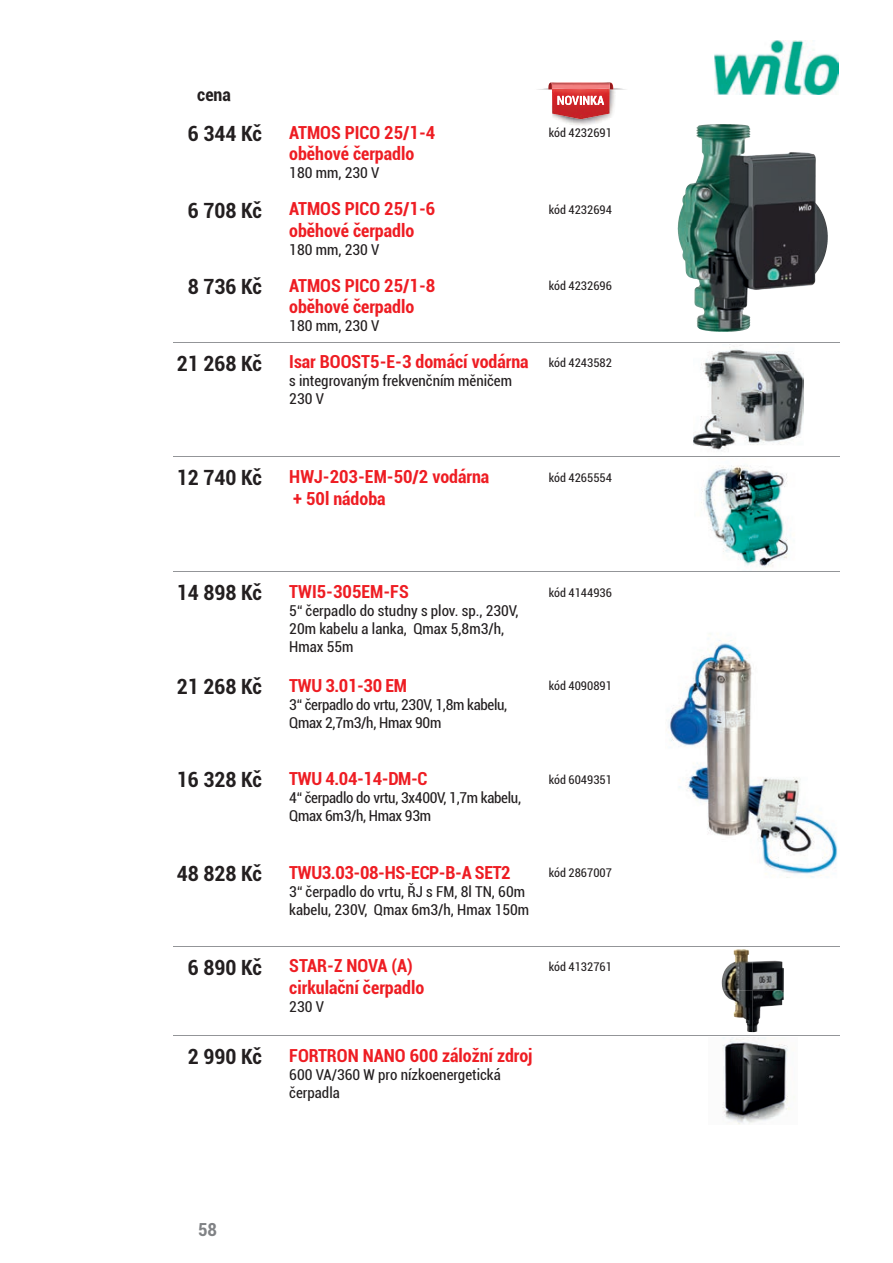
<style>
.page{position:relative;width:893px;height:1263px;background:#fff}
.page>*{position:absolute;margin:0;border:0;box-sizing:border-box;transform-origin:0 0}
.t1{font:700 condensed 21px "Roboto";color:#231f20}
.t2{font:700 condensed 18px/21.6px "Roboto";color:#ee1d23}
.t3{font:700 condensed 18px "Roboto";letter-spacing:-.02em;color:#ee1d23}
.t4{font:700 condensed 18px "Roboto";color:#231f20}
.t5{font:700 condensed 18px "Roboto";color:#808285}
.t6{font:condensed 15px/18px "Roboto";color:#231f20}
.t7{font:condensed 15px/18px "Roboto";letter-spacing:-.02em;color:#231f20}
.t8{font:condensed 12px "Roboto";color:#231f20}
</style>
<div class="page">
<img style="left:715px;top:40px;width:124px;height:54px">
<hr style="left:168px;top:342px;width:115px;height:1px;background:#939598">
<hr style="left:283px;top:342px;width:260px;height:1px;background:#939598">
<hr style="left:543px;top:342px;width:123px;height:1px;background:#939598">
<hr style="left:666px;top:342px;width:173px;height:1px;background:#939598">
<hr style="left:168px;top:457px;width:115px;height:1px;background:#939598">
<hr style="left:283px;top:457px;width:260px;height:1px;background:#939598">
<hr style="left:543px;top:457px;width:123px;height:1px;background:#939598">
<hr style="left:666px;top:457px;width:173px;height:1px;background:#939598">
<hr style="left:168px;top:571px;width:115px;height:1px;background:#939598">
<hr style="left:283px;top:571px;width:260px;height:1px;background:#939598">
<hr style="left:543px;top:571px;width:123px;height:1px;background:#939598">
<hr style="left:666px;top:571px;width:173px;height:1px;background:#939598">
<hr style="left:168px;top:946px;width:115px;height:1px;background:#939598">
<hr style="left:283px;top:946px;width:260px;height:1px;background:#939598">
<hr style="left:543px;top:946px;width:123px;height:1px;background:#939598">
<hr style="left:666px;top:946px;width:173px;height:1px;background:#939598">
<hr style="left:168px;top:1035px;width:115px;height:1px;background:#939598">
<hr style="left:283px;top:1035px;width:260px;height:1px;background:#939598">
<hr style="left:543px;top:1035px;width:123px;height:1px;background:#939598">
<hr style="left:666px;top:1035px;width:173px;height:1px;background:#939598">
<img style="left:696px;top:124px;width:120px;height:52px">
<img style="left:678px;top:176px;width:149px;height:104px">
<img style="left:694px;top:280px;width:53px;height:52px">
<img style="left:694px;top:344px;width:110px;height:107px">
<img style="left:701px;top:465px;width:87px;height:103px">
<img style="left:668px;top:638px;width:170px;height:240px">
<img style="left:722px;top:949px;width:31px;height:42px">
<img style="left:753px;top:960px;width:31px;height:72px">
<img style="left:723px;top:991px;width:24px;height:34px">
<img style="left:722px;top:1037px;width:73px;height:87px">
<img style="left:558px;top:90px;width:57px;height:35px">
<svg style="left:537px;top:82px;width:89px;height:8px"></svg>
<img style="left:552px;top:82px;width:58px;height:37px">
<svg style="left:557px;top:96px;width:47px;height:9px"></svg>
<p class="t4" style="left:197px;top:82px;width:35px">cena</p>
<p class="t1" style="left:188px;top:119px;width:76px">6 344 Kč</p>
<p class="t2" style="left:289px;top:121px;width:148px">ATMOS PICO 25/1-4 oběhové čerpadlo</p>
<p class="t6" style="left:289px;top:164px;width:92px">180 mm, 230 V</p>
<p class="t1" style="left:188px;top:195px;width:76px">6 708 Kč</p>
<p class="t2" style="left:289px;top:197px;width:148px">ATMOS PICO 25/1-6 oběhové čerpadlo</p>
<p class="t6" style="left:289px;top:240px;width:92px">180 mm, 230 V</p>
<p class="t1" style="left:188px;top:272px;width:76px">8 736 Kč</p>
<p class="t2" style="left:289px;top:274px;width:148px">ATMOS PICO 25/1-8 oběhové čerpadlo</p>
<p class="t6" style="left:289px;top:317px;width:92px">180 mm, 230 V</p>
<p class="t1" style="left:177px;top:348px;width:87px">21 268 Kč</p>
<p class="t2" style="left:289px;top:351px;width:241px">Isar BOOST5-E-3 domácí vodárna</p>
<p class="t6" style="left:289px;top:372px;width:224px">s integrovaným frekvenčním měničem<br>230 V</p>
<p class="t8" style="left:549px;top:125px;width:65px">kód 4232691</p>
<p class="t8" style="left:549px;top:201px;width:65px">kód 4232694</p>
<p class="t8" style="left:549px;top:278px;width:65px">kód 4232696</p>
<p class="t8" style="left:549px;top:354px;width:65px">kód 4243582</p>
<p class="t1" style="left:177px;top:463px;width:87px">12 740 Kč</p>
<p class="t2" style="left:289px;top:465px;width:202px">HWJ-203-EM-50/2 vodárna + 50l nádoba</p>
<p class="t8" style="left:549px;top:469px;width:65px">kód 4265554</p>
<p class="t1" style="left:177px;top:578px;width:87px">14 898 Kč</p>
<p class="t2" style="left:289px;top:580px;width:121px">TWI5-305EM-FS</p>
<p class="t6" style="left:289px;top:601px;width:231px">5“ čerpadlo do studny s plov. sp., 230V,<br>20m kabelu a lanka, Qmax 5,8m3/h,<br>Hmax 55m</p>
<p class="t1" style="left:177px;top:672px;width:87px">21 268 Kč</p>
<p class="t2" style="left:289px;top:674px;width:119px">TWU 3.01-30 EM</p>
<p class="t7" style="left:289px;top:695px;width:219px">3“ čerpadlo do vrtu, 230V, 1,8m kabelu,<br>Qmax 2,7m3/h, Hmax 90m</p>
<p class="t1" style="left:177px;top:765px;width:87px">16 328 Kč</p>
<p class="t2" style="left:289px;top:767px;width:140px">TWU 4.04-14-DM-C</p>
<p class="t7" style="left:289px;top:788px;width:233px">4“ čerpadlo do vrtu, 3x400V, 1,7m kabelu,<br>Qmax 6m3/h, Hmax 93m</p>
<p class="t1" style="left:177px;top:859px;width:87px">48 828 Kč</p>
<p class="t3" style="left:289px;top:860px;width:223px">TWU3.03-08-HS-ECP-B-A SET2</p>
<p class="t6" style="left:289px;top:882px;width:242px">3“ čerpadlo do vrtu, ŘJ s FM, 8l TN, 60m kabelu, 230V, Qmax 6m3/h, Hmax 150m</p>
<p class="t1" style="left:188px;top:952px;width:76px">6 890 Kč</p>
<p class="t2" style="left:289px;top:954px;width:137px">STAR-Z NOVA (A) cirkulační čerpadlo</p>
<p class="t6" style="left:289px;top:997px;width:36px">230 V</p>
<p class="t1" style="left:188px;top:1042px;width:76px">2 990 Kč</p>
<p class="t2" style="left:289px;top:1044px;width:245px">FORTRON NANO 600 záložní zdroj</p>
<p class="t6" style="left:289px;top:1065px;width:213px">600 VA/360 W pro nízkoenergetická čerpadla</p>
<p class="t8" style="left:549px;top:584px;width:65px">kód 4144936</p>
<p class="t8" style="left:549px;top:677px;width:65px">kód 4090891</p>
<p class="t8" style="left:549px;top:771px;width:65px">kód 6049351</p>
<p class="t8" style="left:549px;top:865px;width:65px">kód 2867007</p>
<p class="t8" style="left:549px;top:958px;width:65px">kód 4132761</p>
<p class="t5" style="left:198px;top:1217px;width:20px">58</p>
</div>
